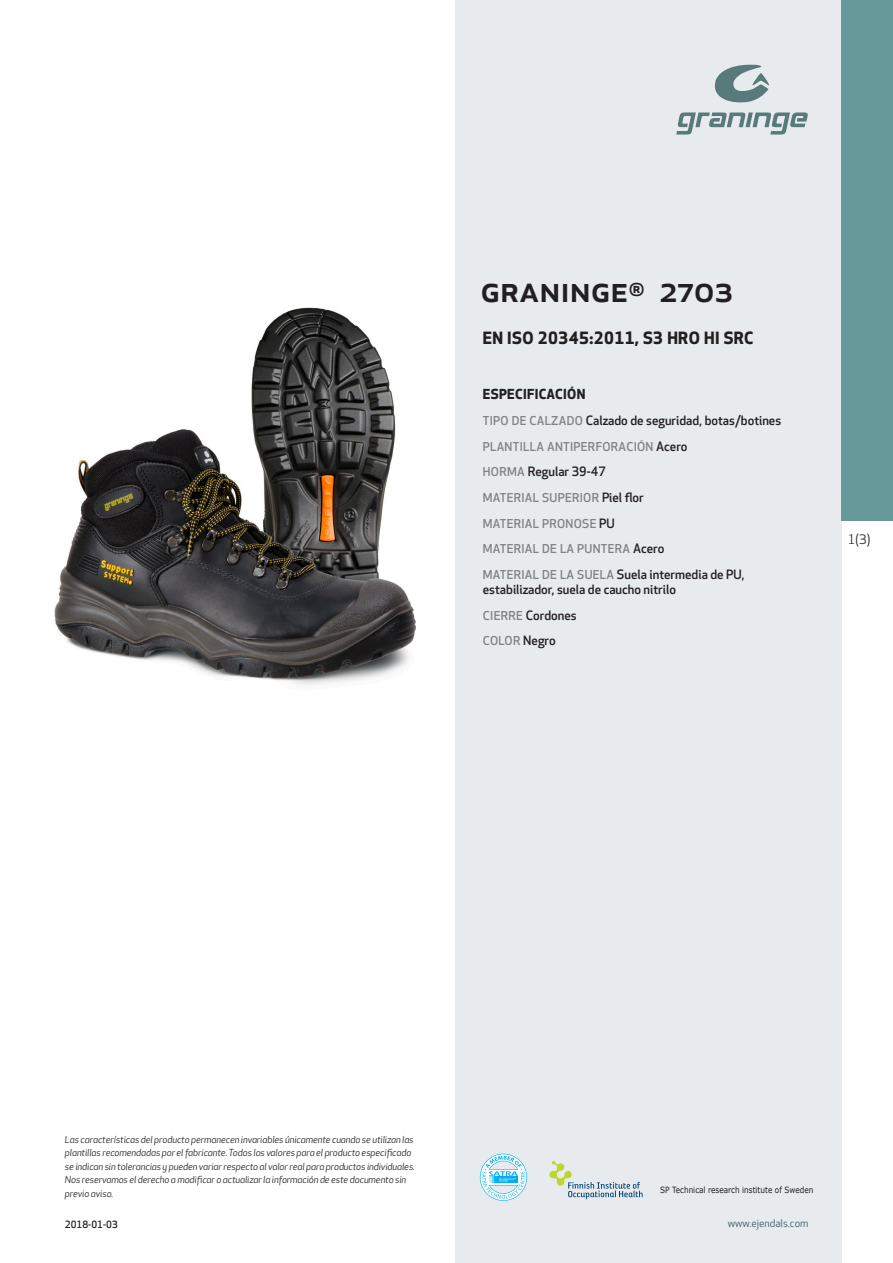
<style>
.page{position:relative;width:893px;height:1263px;background:#fff}
.page>*{position:absolute;margin:0;border:0;box-sizing:border-box;transform-origin:0 0}
.prodname{font:500 36px "Apex New";color:#231f20}
.Funktion_body{font:700 16.5px "Apex New";letter-spacing:.025em;color:#231f20}
.Funktion_body-2{font:700 13.5px "Apex New";letter-spacing:.025em;color:#231f20}
.t1{font:12.75px "Apex New";color:#231f20}
.Funktion_body-3{font:500 12.6px/15px "Apex New";color:#231f20}
.Funktion_body-4{font:500 12px "Apex New";letter-spacing:.025em;color:#808285}
.t2{font:10.5px "Apex New";color:#405968}
.Sidfot_datum{font:500 9.75px "Apex New";color:#231f20}
.t3{font:italic 9.45px/13.5px "Apex New";letter-spacing:-.01em;color:#231f20}
.t4{font:8.55px "Verdana";color:#231f20;scale:.85 1}
.s1{font-size:12px;color:#808285}
.s2{font-size:12.6px;color:#231f20}
</style>
<div class="page">
<div style="left:455px;top:0;width:387px;height:1263px;background:#e8ebee"></div>
<svg style="left:549px;top:1161px;width:94px;height:38px"></svg>
<svg style="left:480px;top:1154px;width:47px;height:47px"></svg>
<svg style="left:676px;top:112px;width:132px;height:23px"></svg>
<svg style="left:714px;top:65px;width:55px;height:38px"></svg>
<div style="left:842px;top:0;width:51px;height:520px;background:#699"></div>
<img style="left:54px;top:308px;width:361px;height:377px">
<p class="prodname" style="left:480px;top:265px;width:254px">GRANINGE<sup>®</sup> 2703</p>
<p class="Funktion_body" style="left:483px;top:326px;width:272px">EN ISO 20345:2011, S3 HRO HI SRC</p>
<p class="Funktion_body-2" style="left:483px;top:385px;width:104px">ESPECIFICACIÓN</p>
<p class="Funktion_body-3" style="left:483px;top:413px;width:300px"><span class="s1">TIPO DE CALZADO</span> Calzado de seguridad, botas/botines</p>
<p class="Funktion_body-4" style="left:483px;top:438px;width:206px">PLANTILLA ANTIPERFORACIÓN <span class="s2">Acero</span></p>
<p class="Funktion_body-3" style="left:483px;top:464px;width:125px"><span class="s1">HORMA</span> Regular 39-47</p>
<p class="Funktion_body-4" style="left:483px;top:490px;width:163px">MATERIAL SUPERIOR <span class="s2">Piel flor</span></p>
<p class="Funktion_body-4" style="left:483px;top:515px;width:133px">MATERIAL PRONOSE <span class="s2">PU</span></p>
<p class="Funktion_body-4" style="left:483px;top:541px;width:183px">MATERIAL DE LA PUNTERA <span class="s2">Acero</span></p>
<p class="Funktion_body-3" style="left:483px;top:567px;width:263px"><span class="s1">MATERIAL DE LA SUELA</span> Suela intermedia de PU, estabilizador, suela de caucho nitrilo</p>
<p class="Funktion_body-3" style="left:483px;top:607px;width:95px"><span class="s1">CIERRE</span> Cordones</p>
<p class="Funktion_body-4" style="left:483px;top:633px;width:74px">COLOR <span class="s2">Negro</span></p>
<p class="t1" style="left:848px;top:531px;width:24px">1(3)</p>
<p class="t3" style="left:65px;top:1132px;width:352px">Las características del producto permanecen invariables únicamente cuando se utilizan las plantillas recomendadas por el fabricante. Todos los valores para el producto especificado se indican sin tolerancias y pueden variar respecto al valor real para productos individuales.<br>Nos reservamos el derecho a modificar o actualizar la información de este documento sin previo aviso.</p>
<p class="Sidfot_datum" style="left:65px;top:1218px;width:54px">2018-01-03</p>
<p class="t4" style="left:660px;top:1184px;width:182px">SP Technical research institute of Sweden</p>
<p class="t2" style="left:728px;top:1217px;width:82px">www.ejendals.com</p>
</div>
